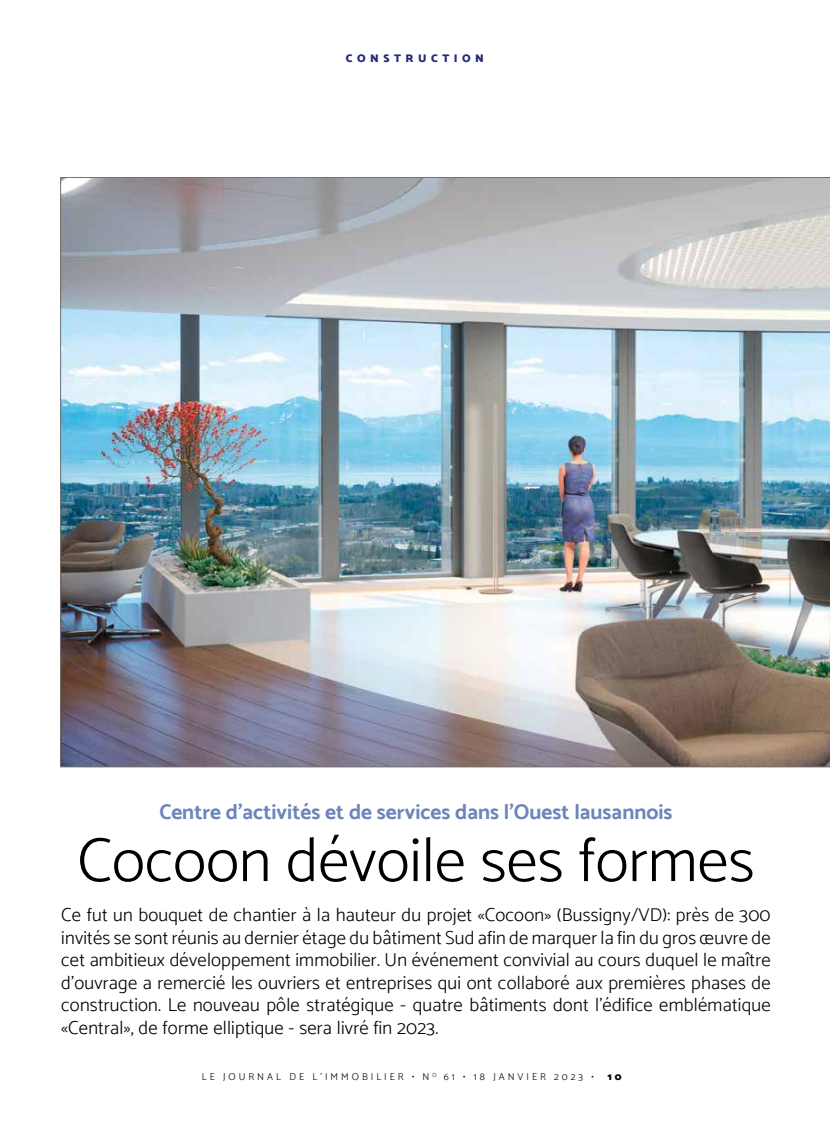
<style>
.page{position:relative;width:830px;height:1134px;background:#fff}
.page>*{position:absolute;margin:0;border:0;box-sizing:border-box;transform-origin:0 0}
.t1{font:300 62.5px "Catamaran";color:#000}
.t2{font:700 21.25px "Catamaran";color:#6c85ba}
.t3{font:300 18.75px/22.5px "Catamaran";letter-spacing:.01em;color:#000;text-align:justify}
.t4{font:900 11.25px "Catamaran";letter-spacing:.4em;color:#232c77}
.t5{font:300 10px "Catamaran";letter-spacing:.3em;color:#000}
.t6{font:900 10px "Catamaran";color:#000}
</style>
<div class="page">
<img style="left:60px;top:177px;width:769px;height:590px">
<p class="t4" style="left:346px;top:51px;width:139px">CONSTRUCTION</p>
<p class="t2" style="left:159px;top:799px;width:514px">Centre d’activités et de services dans l’Ouest lausannois</p>
<h1 class="t1" style="left:77px;top:823px;width:678px">Cocoon dévoile ses formes</h1>
<p class="t3" style="left:61px;top:904px;width:710px">Ce fut un bouquet de chantier à la hauteur du projet «Cocoon» (Bussigny/VD): près de 300 invités se sont réunis au dernier étage du bâtiment Sud afin de marquer la fin du gros œuvre de cet ambitieux développement immobilier. Un événement convivial au cours duquel le maître d’ouvrage a remercié les ouvriers et entreprises qui ont collaboré aux premières phases de construction. Le nouveau pôle stratégique - quatre bâtiments dont l’édifice emblématique «Central», de forme elliptique - sera livré fin 2023.</p>
<p class="t5" style="left:202px;top:1071px;width:393px">LE JOURNAL DE L’IMMOBILIER • N <sup>O</sup> 61 • 18 JANVIER 2023 •</p>
<p class="t6" style="left:607px;top:1071px;width:16px">1 0</p>
</div>
